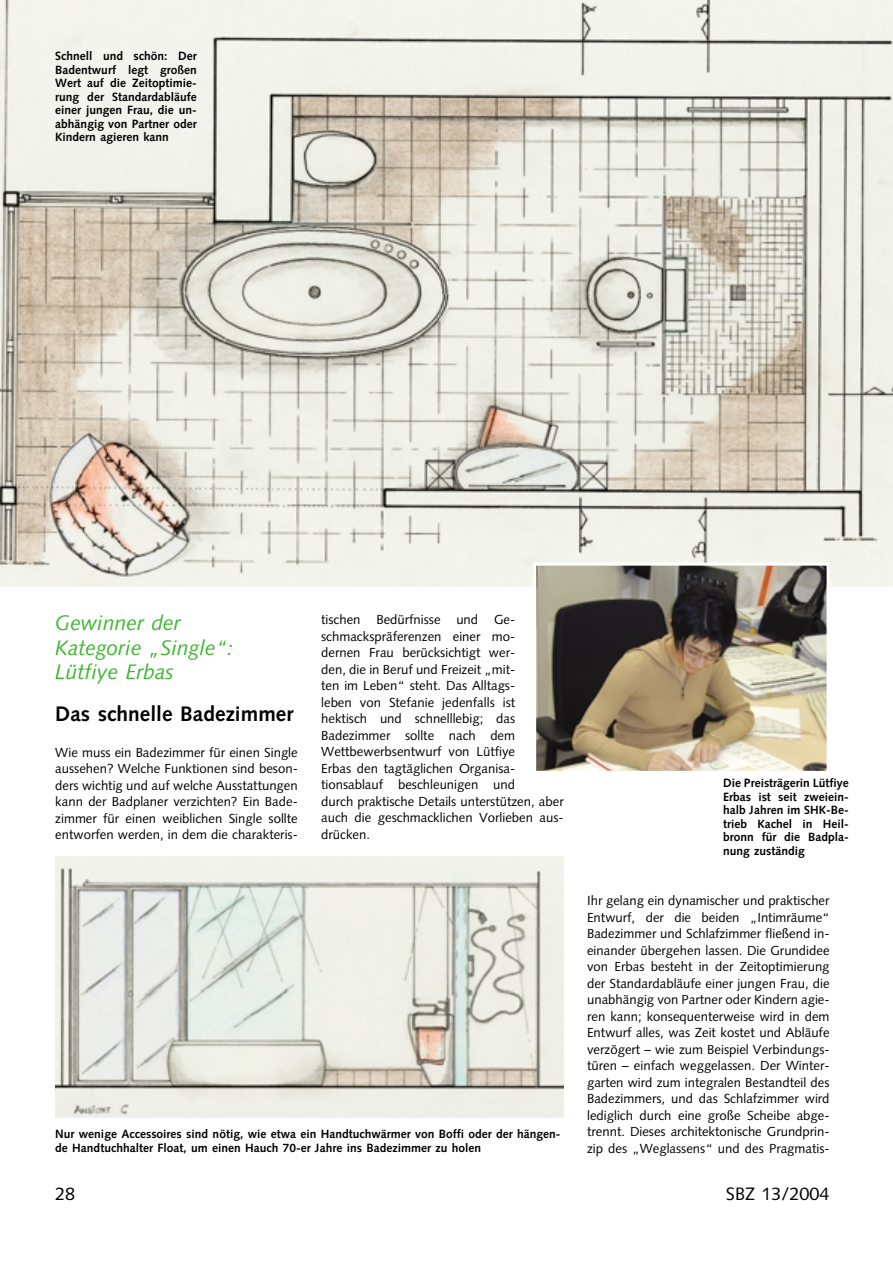
<style>
.page{position:relative;width:893px;height:1263px;background:#fff}
.page>*{position:absolute;margin:0;border:0;box-sizing:border-box;transform-origin:0 0}
.t1{font:italic 21px/24.8px "Syntax";color:#3bb62f}
.t2{font:700 21px "Syntax";color:#000}
.t3{font:18px "Syntax";color:#000}
.t4{font:13.2px/16.5px "Syntax";color:#000;text-align:justify}
.t5{font:700 12px/13.5px "Syntax";color:#000;text-align:justify}
</style>
<div class="page">
<img style="left:0;top:0;width:892px;height:586px">
<img style="left:537px;top:567px;width:288px;height:203px">
<div style="left:533px;top:563px;width:296px;height:211px;border:3px solid #fff"></div>
<img style="left:55px;top:856px;width:508px;height:261px">
<p class="t5" style="left:55px;top:50px;width:143px">Schnell und schön: Der Badentwurf legt großen Wert auf die Zeitoptimie&shy;rung der Standardabläufe einer jungen Frau, die un&shy;abhängig von Partner oder Kindern agieren kann</p>
<h1 class="t1" style="left:55px;top:612px;width:179px">Gewinner der<br>Kategorie „Single“:<br>Lütfiye Erbas</h1>
<h1 class="t2" style="left:55px;top:706px;width:239px">Das schnelle Badezimmer</h1>
<p class="t4" style="left:55px;top:745px;width:244px">Wie muss ein Badezimmer für einen Single aussehen? Welche Funktionen sind beson&shy;ders wichtig und auf welche Ausstattungen kann der Badplaner verzichten? Ein Bade&shy;zimmer für einen weiblichen Single sollte entworfen werden, in dem die charakteris-</p>
<p class="t4" style="left:321px;top:613px;width:244px;text-align:left">tischen Bedürfnisse und Ge&shy;schmackspräferenzen einer mo-<br>dernen Frau berücksichtigt wer-<br>den, die in Beruf und Freizeit „mit-<br>ten im Leben“ steht. Das Alltags-<br>leben von Stefanie jedenfalls ist hektisch und schnelllebig; das<br>Badezimmer sollte nach dem<br>Wettbewerbsentwurf von Lütfiye<br>Erbas den tagtäglichen Organisa&shy;tionsablauf beschleunigen und<br>durch praktische Details unterstützen, aber auch die geschmacklichen Vorlieben aus&shy;drücken.</p>
<p class="t5" style="left:55px;top:1129px;width:506px">Nur wenige Accessoires sind nötig, wie etwa ein Handtuchwärmer von Boffi oder der hängen&shy;de Handtuchhalter Float, um einen Hauch 70-er Jahre ins Badezimmer zu holen</p>
<p class="t5" style="left:723px;top:777px;width:127px">Die Preisträgerin Lütfiye Erbas ist seit zweiein&shy;halb Jahren im SHK-Be&shy;trieb Kachel in Heil&shy;bronn für die Badpla&shy;nung zuständig</p>
<p class="t4" style="left:587px;top:894px;width:244px">Ihr gelang ein dynamischer und praktischer Entwurf, der die beiden „Intimräume“ Badezimmer und Schlafzimmer fließend in&shy;einander übergehen lassen. Die Grundidee von Erbas besteht in der Zeitoptimierung der Standardabläufe einer jungen Frau, die unabhängig von Partner oder Kindern agie&shy;ren kann; konsequenterweise wird in dem Entwurf alles, was Zeit kostet und Abläufe verzögert – wie zum Beispiel Verbindungs&shy;türen – einfach weggelassen. Der Winter&shy;garten wird zum integralen Bestandteil des Badezimmers, und das Schlafzimmer wird lediglich durch eine große Scheibe abge&shy;trennt. Dieses architektonische Grundprin&shy;zip des „Weglassens“ und des Pragmatis-</p>
<h2 class="t3" style="left:55px;top:1186px;width:22px">28</h2>
<h2 class="t3" style="left:726px;top:1186px;width:105px">SBZ 13/2004</h2>
</div>
